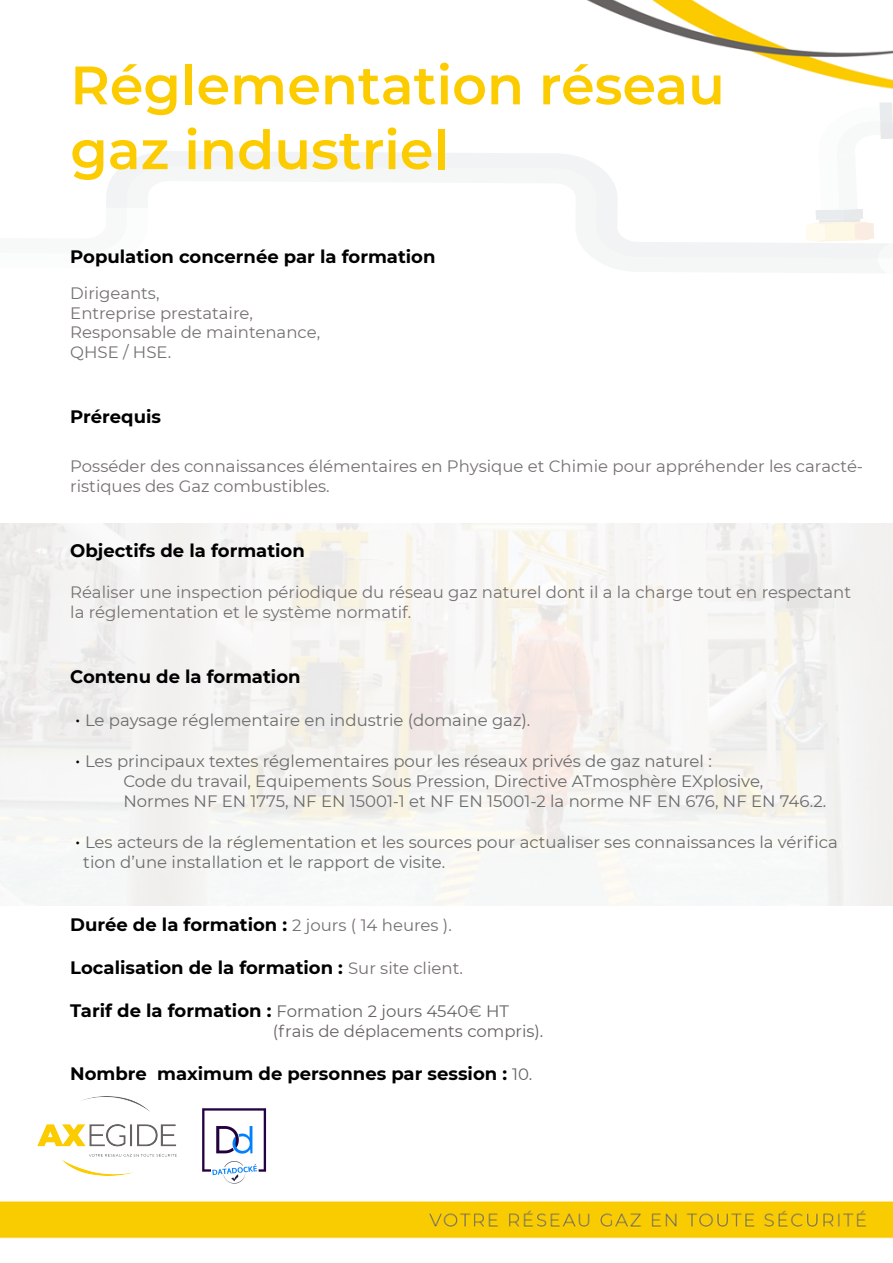
<style>
.page{position:relative;width:893px;height:1263px;background:#fff}
.page>*{position:absolute;margin:0;border:0;box-sizing:border-box;transform-origin:0 0}
.t1{font:600 54px/64.8px "Montserrat";color:#fccc00}
.t2{font:700 18px "Montserrat";color:#000}
.t3{font:700 18px "Montserrat";color:#010000}
.t4{font:16.5px/19.8px "Montserrat";color:#6c6c6c}
.t5{font:16.5px/19.8px "Montserrat";color:#767171}
.t6{font:16.5px/19.8px "Montserrat";color:#676463}
.s1{font-size:18px;color:#000}
.s2{font-weight:400;font-size:16.5px;color:#767171}
.s3{font-weight:700;font-size:18px;color:#000}
.s4{font-weight:400;font-size:16.5px;color:#686564}
</style>
<div class="page">
<img style="left:1px;top:0;width:891px;height:1239px">
<svg style="left:1px;top:259px;width:891px;height:15px"></svg>
<svg style="left:1px;top:151px;width:891px;height:108px"></svg>
<svg style="left:106px;top:151px;width:784px;height:122px"></svg>
<img style="left:38px;top:1096px;width:139px;height:79px">
<img style="left:0;top:523px;width:892px;height:383px">
<img style="left:195px;top:1103px;width:78px;height:86px">
<svg style="left:805px;top:102px;width:88px;height:140px"></svg>
<h1 class="t1" style="left:70px;top:50px;width:656px">Réglementation réseau gaz industriel</h1>
<p class="t2" style="left:70px;top:243px;width:367px">Population concernée par la formation</p>
<p class="t5" style="left:70px;top:282px;width:251px">Dirigeants,<br>Entreprise prestataire,<br>Responsable de maintenance,<br>QHSE / HSE.</p>
<p class="t2" style="left:70px;top:404px;width:92px">Prérequis</p>
<p class="t5" style="left:70px;top:456px;width:794px">Posséder des connaissances élémentaires en Physique et Chimie pour appréhender les caracté&shy;ristiques des Gaz combustibles.</p>
<p class="t2" style="left:70px;top:537px;width:236px">Objectifs de la formation</p>
<p class="t5" style="left:70px;top:582px;width:782px">Réaliser une inspection périodique du réseau gaz naturel dont il a la charge tout en respectant la réglementation et le système normatif.</p>
<p class="t2" style="left:70px;top:663px;width:232px">Contenu de la formation</p>
<p class="t4" style="left:75px;top:709px;width:457px"><span class="s1">•</span> Le paysage réglementaire en industrie (domaine gaz).</p>
<p class="t4" style="left:123px;top:751px;width:704px;text-indent:-48px"><span class="s1">•</span> Les principaux textes réglementaires pour les réseaux privés de gaz naturel :<br>Code du travail, Equipements Sous Pression, Directive ATmosphère EXplosive,<br>Normes NF EN 1775, NF EN 15001-1 et NF EN 15001-2 la norme NF EN 676, NF EN 746.2.</p>
<p class="t4" style="left:83px;top:832px;width:756px;text-indent:-8px"><span class="s1">•</span> Les acteurs de la réglementation et les sources pour actualiser ses connaissances la vérifica tion d’une installation et le rapport de visite.</p>
<p class="t2" style="left:70px;top:912px;width:383px">Durée de la formation : <span class="s2">2 jours ( 14 heures ).</span></p>
<p class="t2" style="left:70px;top:955px;width:394px">Localisation de la formation : <span class="s2">Sur site client.</span></p>
<p class="t6" style="left:273px;top:1001px;width:272px;text-indent:-203px"><span class="s3">Tarif de la formation :</span> Formation 2 jours 4540€ HT (frais de déplacements compris).</p>
<p class="t3" style="left:70px;top:1061px;width:463px">Nombre maximum de personnes par session : <span class="s4">10.</span></p>
</div>
